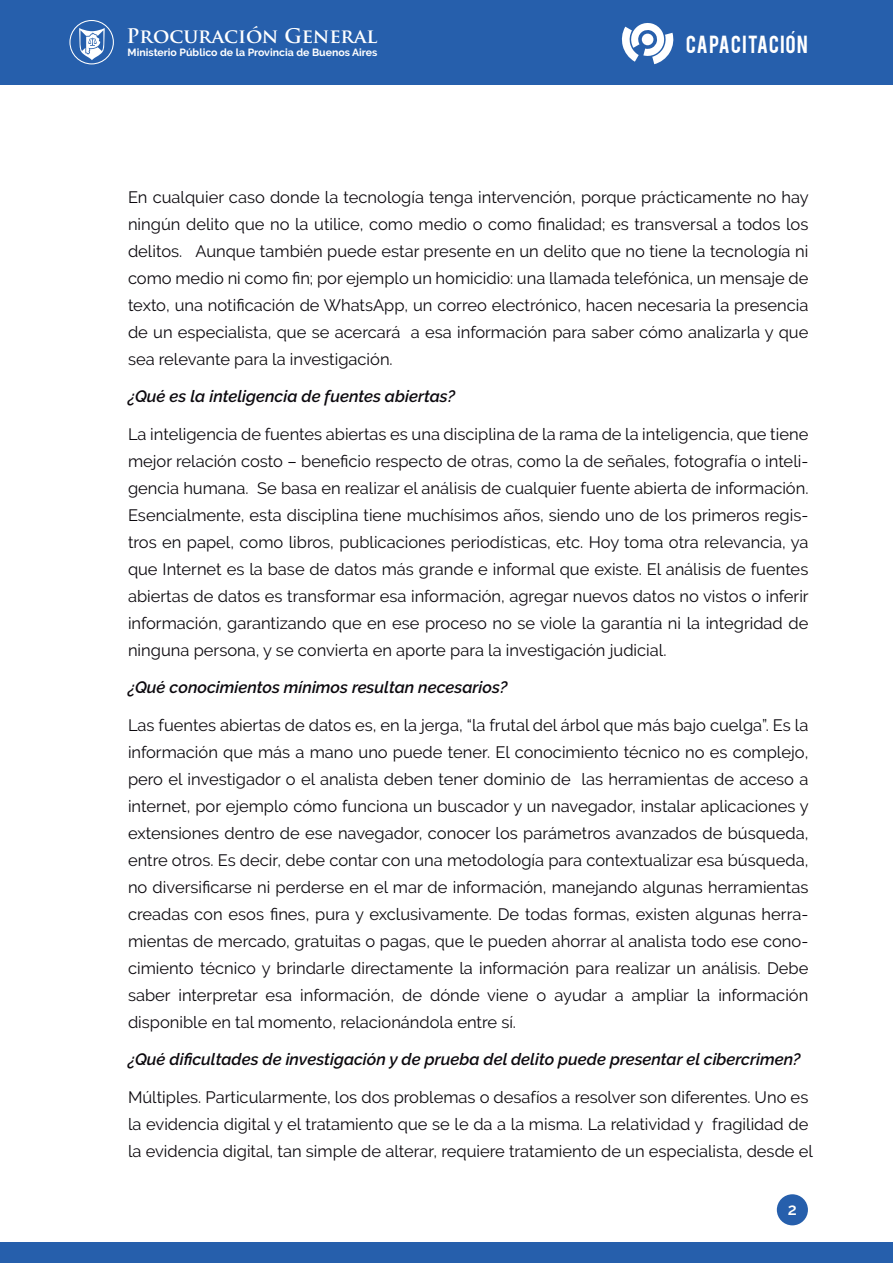
<style>
.page{position:relative;width:893px;height:1263px;background:#fff}
.page>*{position:absolute;margin:0;border:0;box-sizing:border-box;transform-origin:0 0}
.t1{font:700 19.65px "Trajan Pro";color:#fff}
.t2{font:19.5px "cec";color:#fff}
.t3{font:16.5px/27px "Raleway";color:#0c090e;text-align:justify}
.t4{font:italic 600 16.5px "Raleway";color:#0c090e}
.t5{font:600 16.5px "Raleway";color:#fffefc}
.t6{font:700 10.5px "Raleway";color:#fff}
</style>
<div class="page">
<div style="left:0;top:0;width:893px;height:85px;background:#265fac"></div>
<div style="left:777px;top:1194px;width:31px;height:31px;background:#265fac;border-radius:50%"></div>
<svg style="left:621px;top:23px;width:53px;height:41px"></svg>
<div style="left:642px;top:34px;width:11px;height:11px;background:#fff;border-radius:50%"></div>
<div style="left:0;top:1242px;width:893px;height:21px;background:#265fac"></div>
<svg style="left:69px;top:20px;width:45px;height:44px"></svg>
<p class="t1" style="left:127px;top:24px;width:253px">Procuración General</p>
<p class="t6" style="left:128px;top:47px;width:251px">Ministerio Público de la Provincia de Buenos Aires</p>
<p class="t2" style="left:685px;top:30px;width:124px">CAPACITACIÓN</p>
<p class="t3" style="left:128px;top:183px;width:682px">En cualquier caso donde la tecnología tenga intervención, porque prácticamente no hay ningún delito que no la utilice, como medio o como finalidad; es transversal a todos los delitos. Aunque también puede estar presente en un delito que no tiene la tecnología ni como medio ni como fin; por ejemplo un homicidio: una llamada telefónica, un mensaje de texto, una notificación de WhatsApp, un correo electrónico, hacen necesaria la presencia de un especialista, que se acercará a esa información para saber cómo analizarla y que sea relevante para la investigación.</p>
<p class="t4" style="left:128px;top:387px;width:329px">¿Qué es la inteligencia de fuentes abiertas?</p>
<p class="t3" style="left:128px;top:420px;width:682px">La inteligencia de fuentes abiertas es una disciplina de la rama de la inteligencia, que tiene mejor relación costo – beneficio respecto de otras, como la de señales, fotografía o inteli&shy;gencia humana. Se basa en realizar el análisis de cualquier fuente abierta de información.<br>Esencialmente, esta disciplina tiene muchísimos años, siendo uno de los primeros regis&shy;tros en papel, como libros, publicaciones periodísticas, etc. Hoy toma otra relevancia, ya que Internet es la base de datos más grande e informal que existe. El análisis de fuentes abiertas de datos es transformar esa información, agregar nuevos datos no vistos o inferir información, garantizando que en ese proceso no se viole la garantía ni la integridad de ninguna persona, y se convierta en aporte para la investigación judicial.</p>
<p class="t4" style="left:128px;top:678px;width:381px">¿Qué conocimientos mínimos resultan necesarios?</p>
<p class="t3" style="left:128px;top:711px;width:682px">Las fuentes abiertas de datos es, en la jerga, “la frutal del árbol que más bajo cuelga”. Es la información que más a mano uno puede tener. El conocimiento técnico no es complejo, pero el investigador o el analista deben tener dominio de las herramientas de acceso a internet, por ejemplo cómo funciona un buscador y un navegador, instalar aplicaciones y extensiones dentro de ese navegador, conocer los parámetros avanzados de búsqueda, entre otros. Es decir, debe contar con una metodología para contextualizar esa búsqueda, no diversificarse ni perderse en el mar de información, manejando algunas herramientas creadas con esos fines, pura y exclusivamente. De todas formas, existen algunas herra&shy;mientas de mercado, gratuitas o pagas, que le pueden ahorrar al analista todo ese cono&shy;cimiento técnico y brindarle directamente la información para realizar un análisis. Debe saber interpretar esa información, de dónde viene o ayudar a ampliar la información disponible en tal momento, relacionándola entre sí.</p>
<p class="t4" style="left:128px;top:1050px;width:674px">¿Qué dificultades de investigación y de prueba del delito puede presentar el cibercrimen?</p>
<p class="t3" style="left:128px;top:1083px;width:686px;text-align:left">Múltiples. Particularmente, los dos problemas o desafíos a resolver son diferentes. Uno es la evidencia digital y el tratamiento que se le da a la misma. La relatividad y fragilidad de la evidencia digital, tan simple de alterar, requiere tratamiento de un especialista, desde el</p>
<p class="t5" style="left:788px;top:1199px;width:11px">2</p>
</div>
